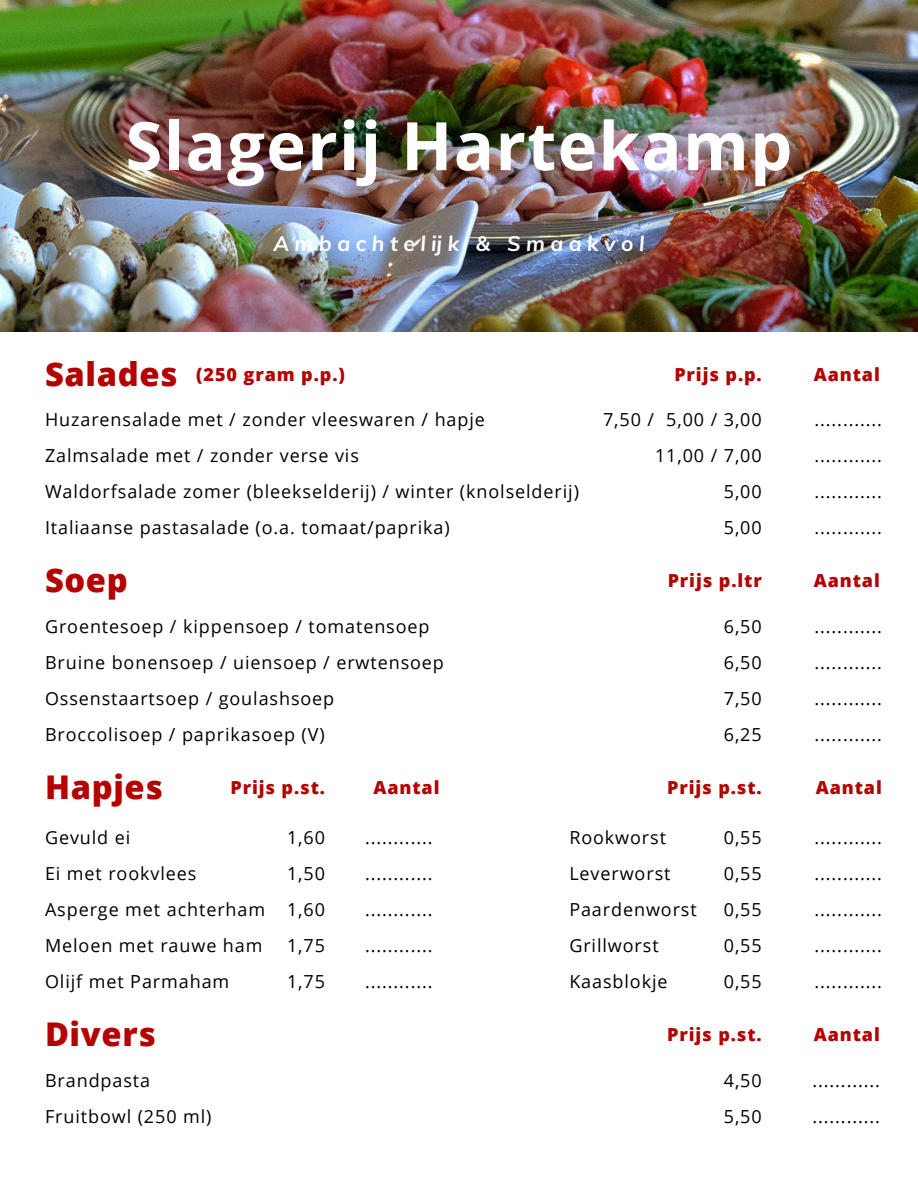
<style>
.page{position:relative;width:918px;height:1188px;background:#fff}
.page>*{position:absolute;margin:0;border:0;box-sizing:border-box;transform-origin:0 0}
.t1{font:700 66.9px "Open Sans";letter-spacing:.02em;color:#fff}
.t2{font:800 32.7px "Open Sans";letter-spacing:.02em;color:#b40202}
.t3{font:italic 700 21px "Muli";letter-spacing:.26em;color:#fff}
.t4{font:18px/36px "Open Sans";letter-spacing:.05em;color:#000;text-align:justify}
.t5{font:800 18px "Open Sans";letter-spacing:.05em;color:#b40202}
</style>
<div class="page">
<img style="left:0;top:0;width:918px;height:332px">
<h1 class="t1" style="left:125px;top:99px;width:668px">Slagerij Hartekamp</h1>
<h3 class="t3" style="left:273px;top:230px;width:373px">Ambachtelij k &amp; Smaakvol</h3>
<h2 class="t2" style="left:45px;top:351px;width:134px">Salades</h2>
<h4 class="t4" style="left:45px;top:401px;width:442px">Huzarensalade met / zonder vleeswaren / hapje</h4>
<h4 class="t4" style="left:45px;top:437px;width:315px">Zalmsalade met / zonder verse vis</h4>
<h4 class="t4" style="left:45px;top:473px;width:536px">Waldorfsalade zomer (bleekselderij) / winter (knolselderij)<br>Italiaanse pastasalade (o.a. tomaat/paprika)</h4>
<p class="t5" style="left:196px;top:361px;width:150px">(250 gram p.p.)</p>
<p class="t5" style="left:674px;top:361px;width:89px">Prijs p.p.</p>
<p class="t4" style="left:603px;top:401px;width:160px">7,50 / 5,00 / 3,00</p>
<p class="t4" style="left:655px;top:437px;width:108px">11,00 / 7,00</p>
<p class="t4" style="left:724px;top:473px;width:39px">5,00</p>
<p class="t4" style="left:724px;top:509px;width:39px">5,00</p>
<p class="t5" style="left:814px;top:361px;width:68px">Aantal</p>
<p class="t4" style="left:815px;top:401px;width:69px">............ ............ ............ ............</p>
<h2 class="t2" style="left:45px;top:557px;width:84px">Soep</h2>
<p class="t5" style="left:668px;top:567px;width:96px">Prijs p.ltr</p>
<p class="t5" style="left:814px;top:567px;width:68px">Aantal</p>
<p class="t4" style="left:45px;top:608px;width:386px">Groentesoep / kippensoep / tomatensoep</p>
<p class="t4" style="left:45px;top:644px;width:400px">Bruine bonensoep / uiensoep / erwtensoep</p>
<h4 class="t4" style="left:45px;top:680px;width:291px">Ossenstaartsoep / goulashsoep</h4>
<h4 class="t4" style="left:45px;top:716px;width:281px">Broccolisoep / paprikasoep (V)</h4>
<p class="t4" style="left:724px;top:608px;width:39px">6,50</p>
<p class="t4" style="left:724px;top:644px;width:39px">6,50</p>
<p class="t4" style="left:724px;top:680px;width:39px">7,50</p>
<p class="t4" style="left:724px;top:716px;width:39px">6,25</p>
<p class="t4" style="left:815px;top:608px;width:69px">............ ............ ............ ............</p>
<h2 class="t2" style="left:45px;top:764px;width:119px">Hapjes</h2>
<h4 class="t5" style="left:667px;top:775px;width:96px">Prijs p.st.</h4>
<h4 class="t5" style="left:816px;top:775px;width:68px">Aantal</h4>
<p class="t4" style="left:45px;top:819px;width:87px">Gevuld ei</p>
<p class="t4" style="left:45px;top:855px;width:153px">Ei met rookvlees</p>
<p class="t4" style="left:45px;top:891px;width:222px">Asperge met achterham</p>
<p class="t4" style="left:45px;top:927px;width:219px">Meloen met rauwe ham</p>
<p class="t4" style="left:45px;top:963px;width:186px">Olijf met Parmaham</p>
<h4 class="t5" style="left:230px;top:775px;width:96px">Prijs p.st.</h4>
<h4 class="t5" style="left:373px;top:775px;width:68px">Aantal</h4>
<p class="t4" style="left:287px;top:819px;width:39px">1,60</p>
<p class="t4" style="left:287px;top:855px;width:39px">1,50</p>
<p class="t4" style="left:287px;top:891px;width:39px">1,60</p>
<p class="t4" style="left:287px;top:927px;width:39px">1,75</p>
<p class="t4" style="left:287px;top:963px;width:39px">1,75</p>
<p class="t4" style="left:569px;top:819px;width:98px">Rookworst</p>
<p class="t4" style="left:569px;top:855px;width:103px">Leverworst</p>
<p class="t4" style="left:569px;top:891px;width:129px">Paardenworst</p>
<p class="t4" style="left:569px;top:927px;width:91px">Grillworst</p>
<p class="t4" style="left:569px;top:963px;width:100px">Kaasblokje</p>
<p class="t4" style="left:724px;top:819px;width:39px">0,55</p>
<p class="t4" style="left:724px;top:855px;width:39px">0,55</p>
<p class="t4" style="left:724px;top:891px;width:39px">0,55</p>
<p class="t4" style="left:724px;top:927px;width:39px">0,55</p>
<p class="t4" style="left:724px;top:963px;width:39px">0,55</p>
<p class="t4" style="left:365px;top:819px;width:69px">............ ............ ............ ............</p>
<p class="t4" style="left:365px;top:963px;width:69px">............</p>
<p class="t4" style="left:815px;top:819px;width:69px">............ ............ ............ ............</p>
<p class="t4" style="left:815px;top:963px;width:69px">............</p>
<h2 class="t2" style="left:45px;top:1011px;width:112px">Divers</h2>
<p class="t5" style="left:667px;top:1021px;width:96px">Prijs p.st.</p>
<p class="t5" style="left:814px;top:1021px;width:68px">Aantal</p>
<h4 class="t4" style="left:45px;top:1062px;width:107px">Brandpasta</h4>
<h4 class="t4" style="left:45px;top:1098px;width:168px">Fruitbowl (250 ml)</h4>
<p class="t4" style="left:724px;top:1062px;width:39px">4,50</p>
<p class="t4" style="left:724px;top:1098px;width:39px">5,50</p>
<p class="t4" style="left:813px;top:1062px;width:69px">............</p>
<p class="t4" style="left:813px;top:1098px;width:69px">............</p>
</div>
